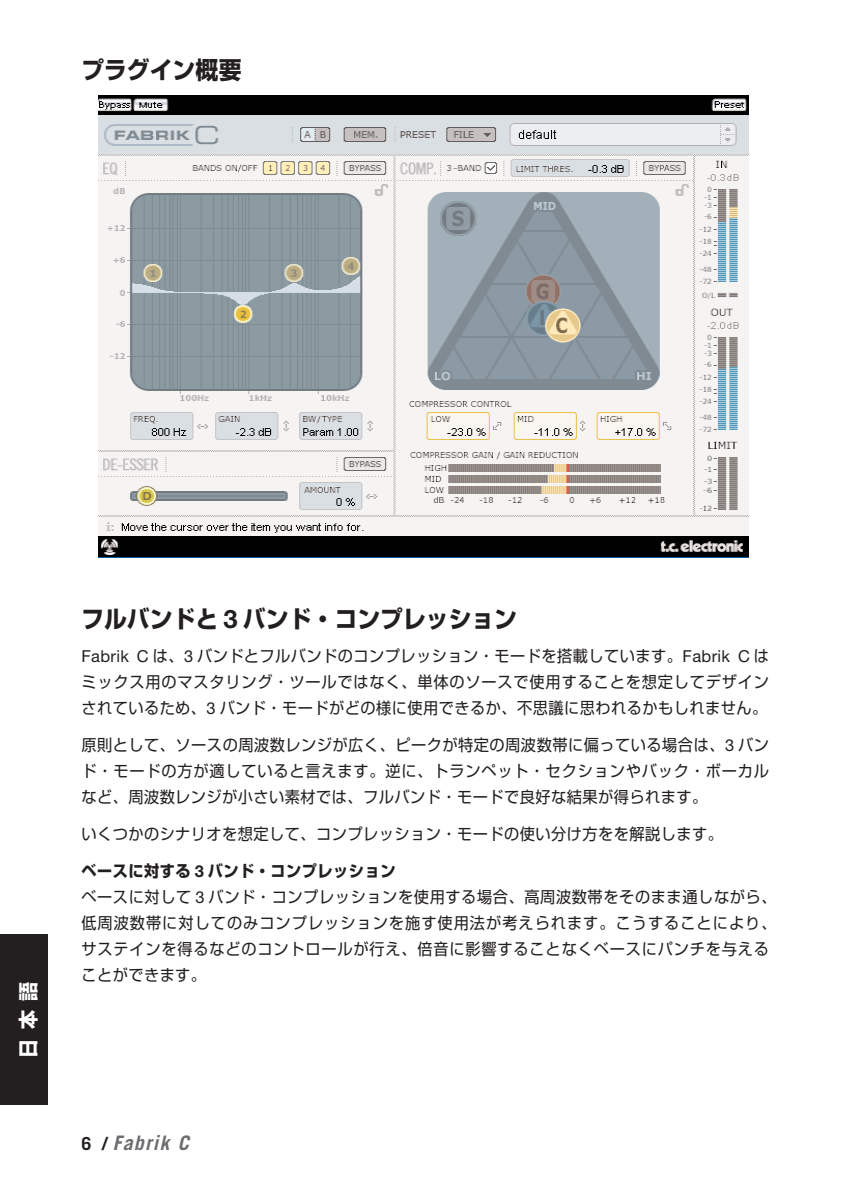
<style>
.page{position:relative;width:850px;height:1190px;background:#fff}
.page>*{position:absolute;margin:0;border:0;box-sizing:border-box;transform-origin:0 0}
.t1{font:700 24px "Shin Go";color:#231f20;scale:.95 1}
.t2{font:italic 700 20px "Trade Gothic";color:#6c6d70}
.t3{font:700 20px "Shin Go";color:#fff;scale:.95 1}
.t4{font:16px/26px "Shin Go";letter-spacing:.04em;color:#231f20;text-align:justify;scale:.95 1}
.s1{font-family:"Helvetica Neue";font-size:25.4px}
.s2{font-family:"Helvetica Neue";font-size:16.4px}
.s3{font-weight:700}
.s4{font-family:"Helvetica Neue";font-weight:700;font-size:16.4px}
.s5{font-style:normal;font-size:18px;color:#231f20}
</style>
<div class="page">
<div style="left:0;top:935px;width:47px;height:170px;background:#231f20"></div>
<img style="left:98px;top:95px;width:651px;height:463px">
<h1 class="t1" style="left:81px;top:61px;width:170px">プラグイン概要</h1>
<p class="t3" style="left:21px;top:1058px;width:81px;rotate:-90deg">日本語</p>
<h1 class="t1" style="left:81px;top:610px;width:460px">フルバンドと <span class="s1">3</span> バンド・コンプレッション</h1>
<p class="t4" style="left:81px;top:645px;width:725px"><span class="s2">Fabrik C</span> は、<span class="s2">3</span> バンドとフルバンドのコンプレッション・モードを搭載しています。<span class="s2">Fabrik C</span> はミックス用のマスタリング・ツールではなく、単体のソースで使用することを想定してデザインされているため、<span class="s2">3</span> バンド・モードがどの様に使用できるか、不思議に思われるかもしれません。</p>
<p class="t4" style="left:81px;top:734px;width:725px">原則として、ソースの周波数レンジが広く、ピークが特定の周波数帯に偏っている場合は、<span class="s2">3</span> バンド・モードの方が適していると言えます。逆に、トランペット・セクションやバック・ボーカルなど、周波数レンジが小さい素材では、フルバンド・モードで良好な結果が得られます。</p>
<p class="t4" style="left:81px;top:823px;width:677px">いくつかのシナリオを想定して、コンプレッション・モードの使い分け方をを解説します。</p>
<p class="t4" style="left:81px;top:860px;width:733px;text-align:left"><span class="s3">ベースに対する</span> <span class="s4">3</span> <span class="s3">バンド・コンプレッション<br></span>ベースに対して <span class="s2">3</span> バンド・コンプレッションを使用する場合、高周波数帯をそのまま通しながら、低周波数帯に対してのみコンプレッションを施す使用法が考えられます。こうすることにより、サステインを得るなどのコントロールが行え、倍音に影響することなくベースにパンチを与えることができます。</p>
<p class="t2" style="left:81px;top:1136px;width:113px"><span class="s5">6 /</span> Fabrik C</p>
</div>
